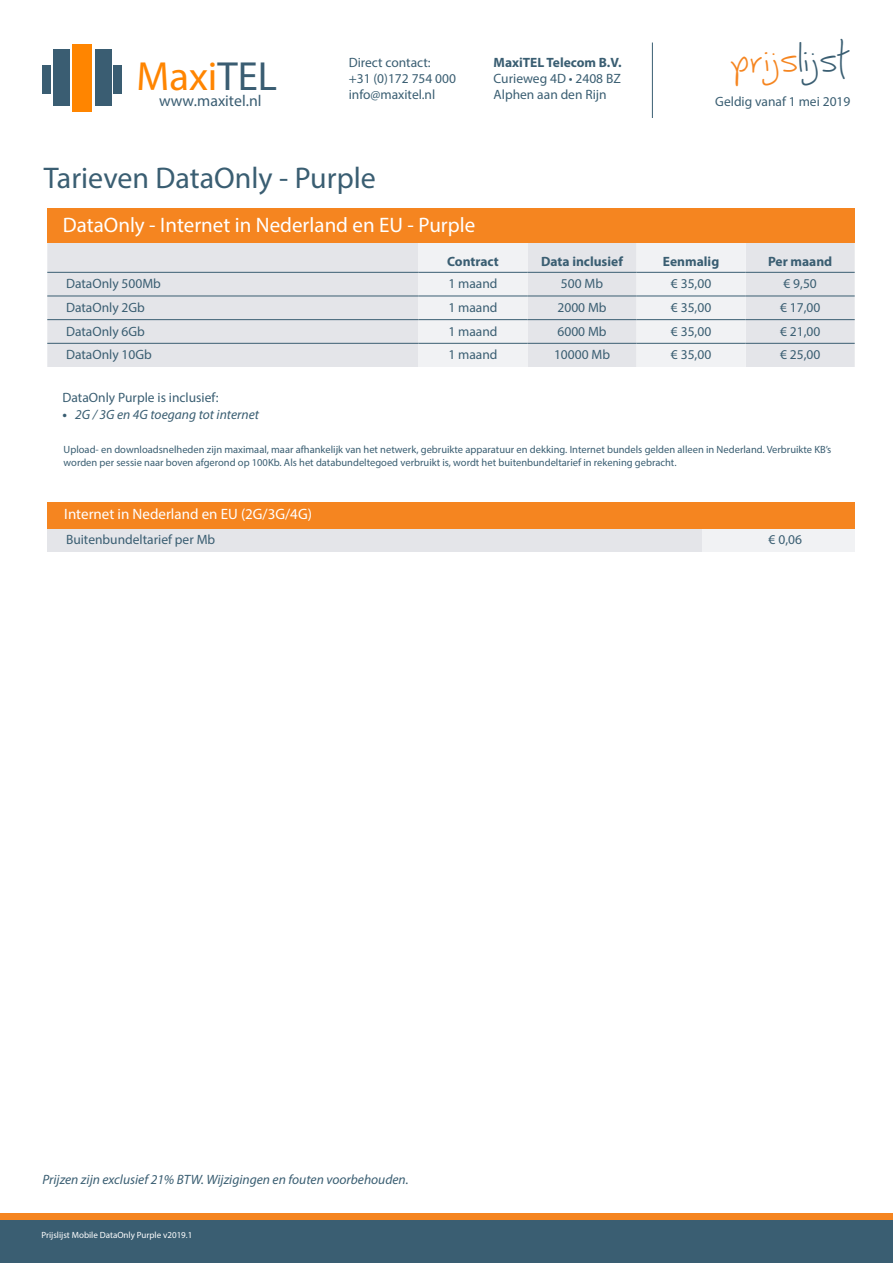
<style>
.page{position:relative;width:893px;height:1263px;background:#fff}
.page>*{position:absolute;margin:0;border:0;box-sizing:border-box;transform-origin:0 0}
.t1{font:40.8px "Myriad Pro";color:#ff8500}
.t2{font:37.5px "Joy Like Sunshine Through My Windowpane";color:#f58520}
.t3{font:30px "Myriad Pro";color:#3a5e72}
.t4{font:21px "Myriad Pro";color:#fff}
.t5{font:15.75px "Myriad Pro";color:#3a5d72}
.t6{font:15px "Myriad Pro";color:#fff}
.t7{font:13.5px/16.2px "Myriad Pro";color:#3a5e72}
.t8{font:italic 13.5px "Myriad Pro";color:#3a5e72}
.t9{font:700 13.5px "Myriad Pro";color:#3a5e72}
.t10{font:10.5px/12.6px "Myriad Pro";color:#3a5e72}
.t11{font:9px "Myriad Pro";color:#fff}
.s1{color:#3a5d72}
.s2{color:#3a5e72}
.s3{font-weight:700}
</style>
<div class="page">
<hr style="left:652px;top:43px;width:1px;height:75px;background:#3a5e72">
<div style="left:0;top:1213px;width:893px;height:50px;background:#f58520"></div>
<div style="left:0;top:1220px;width:893px;height:43px;background:#3a5e72"></div>
<div style="left:95px;top:49px;width:17px;height:57px;background:#3a5d72"></div>
<div style="left:73px;top:44px;width:19px;height:67px;background:#ff8500"></div>
<div style="left:53px;top:49px;width:16px;height:57px;background:#3a5d72"></div>
<div style="left:114px;top:66px;width:8px;height:28px;background:#3a5d72"></div>
<div style="left:43px;top:66px;width:8px;height:28px;background:#3a5d72"></div>
<div style="left:47px;top:243px;width:808px;height:124px;background:#e4e5e9"></div>
<svg style="left:418px;top:243px;width:328px;height:124px"></svg>
<hr style="left:47px;top:272px;width:371px;height:1px;background:#3a5e72">
<hr style="left:418px;top:272px;width:109px;height:1px;background:#3a5e72">
<hr style="left:527px;top:272px;width:110px;height:1px;background:#3a5e72">
<hr style="left:637px;top:272px;width:109px;height:1px;background:#3a5e72">
<hr style="left:746px;top:272px;width:109px;height:1px;background:#3a5e72">
<hr style="left:47px;top:296px;width:371px;height:1px;background:#3a5e72">
<hr style="left:418px;top:296px;width:109px;height:1px;background:#3a5e72">
<hr style="left:527px;top:296px;width:110px;height:1px;background:#3a5e72">
<hr style="left:637px;top:296px;width:109px;height:1px;background:#3a5e72">
<hr style="left:746px;top:296px;width:109px;height:1px;background:#3a5e72">
<hr style="left:47px;top:319px;width:371px;height:1px;background:#3a5e72">
<hr style="left:418px;top:319px;width:109px;height:1px;background:#3a5e72">
<hr style="left:527px;top:319px;width:110px;height:1px;background:#3a5e72">
<hr style="left:637px;top:319px;width:109px;height:1px;background:#3a5e72">
<hr style="left:746px;top:319px;width:109px;height:1px;background:#3a5e72">
<hr style="left:47px;top:343px;width:371px;height:1px;background:#3a5e72">
<hr style="left:418px;top:343px;width:109px;height:1px;background:#3a5e72">
<hr style="left:527px;top:343px;width:110px;height:1px;background:#3a5e72">
<hr style="left:637px;top:343px;width:109px;height:1px;background:#3a5e72">
<hr style="left:746px;top:343px;width:109px;height:1px;background:#3a5e72">
<div style="left:47px;top:208px;width:808px;height:35px;background:#f58520"></div>
<div style="left:47px;top:528px;width:656px;height:23px;background:#e4e5e9"></div>
<div style="left:703px;top:528px;width:152px;height:23px;background:#f1f2f4"></div>
<div style="left:47px;top:502px;width:808px;height:27px;background:#f58520"></div>
<h1 class="t1" style="left:137px;top:51px;width:142px">Maxi<span class="s1">TEL</span></h1>
<p class="t5" style="left:159px;top:91px;width:104px">www.maxitel.nl</p>
<p class="t7" style="left:349px;top:54px;width:109px">Direct contact:<br>+31 (0)172 754 000 info@maxitel.nl</p>
<p class="t9" style="left:494px;top:53px;width:129px">MaxiTEL Telecom B.V.</p>
<p class="t7" style="left:494px;top:70px;width:129px">Curieweg 4D • 2408 BZ<br>Alphen aan den Rijn</p>
<p class="t3" style="left:44px;top:160px;width:333px">Tarieven DataOnly - Purple</p>
<p class="t4" style="left:63px;top:211px;width:414px">DataOnly - Internet in Nederland en EU - Purple</p>
<h2 class="t2" style="left:731px;top:37px;width:121px">prijs<span class="s2">lijst</span></h2>
<p class="t7" style="left:715px;top:94px;width:137px">Geldig vanaf 1 mei 2019</p>
<p class="t9" style="left:447px;top:253px;width:53px">Contract</p>
<p class="t9" style="left:541px;top:253px;width:83px">Data inclusief</p>
<p class="t9" style="left:663px;top:253px;width:58px">Eenmalig</p>
<p class="t9" style="left:768px;top:253px;width:66px">Per maand</p>
<p class="t7" style="left:66px;top:276px;width:96px">DataOnly 500Mb</p>
<p class="t7" style="left:448px;top:276px;width:51px">1 maand</p>
<p class="t7" style="left:561px;top:276px;width:44px">500 Mb</p>
<p class="t7" style="left:671px;top:276px;width:42px">€ 35,00</p>
<p class="t7" style="left:783px;top:276px;width:35px">€ 9,50</p>
<p class="t7" style="left:66px;top:299px;width:80px">DataOnly 2Gb</p>
<p class="t7" style="left:448px;top:299px;width:51px">1 maand</p>
<p class="t7" style="left:557px;top:299px;width:51px">2000 Mb</p>
<p class="t7" style="left:671px;top:299px;width:42px">€ 35,00</p>
<p class="t7" style="left:780px;top:299px;width:42px">€ 17,00</p>
<p class="t7" style="left:66px;top:323px;width:80px">DataOnly 6Gb</p>
<p class="t7" style="left:448px;top:323px;width:51px">1 maand</p>
<p class="t7" style="left:557px;top:323px;width:51px">6000 Mb</p>
<p class="t7" style="left:671px;top:323px;width:42px">€ 35,00</p>
<p class="t7" style="left:780px;top:323px;width:42px">€ 21,00</p>
<p class="t7" style="left:66px;top:347px;width:87px">DataOnly 10Gb</p>
<p class="t7" style="left:448px;top:347px;width:51px">1 maand</p>
<p class="t7" style="left:554px;top:347px;width:58px">10000 Mb</p>
<p class="t7" style="left:671px;top:347px;width:42px">€ 35,00</p>
<p class="t7" style="left:780px;top:347px;width:42px">€ 25,00</p>
<p class="t7" style="left:63px;top:390px;width:158px">DataOnly Purple is inclusief:</p>
<p class="t8" style="left:63px;top:406px;width:198px"><span class="s3">•</span> 2G / 3G en 4G toegang tot internet</p>
<p class="t10" style="left:64px;top:443px;width:769px">Upload- en downloadsnelheden zijn maximaal, maar afhankelijk van het netwerk, gebruikte apparatuur en dekking. Internet bundels gelden alleen in Nederland. Verbruikte KB’s worden per sessie naar boven afgerond op 100Kb. Als het databundeltegoed verbruikt is, wordt het buitenbundeltarief in rekening gebracht.</p>
<p class="t6" style="left:64px;top:505px;width:249px">Internet in Nederland en EU (2G/3G/4G)</p>
<p class="t7" style="left:66px;top:531px;width:151px">Buitenbundeltarief per Mb</p>
<p class="t7" style="left:769px;top:531px;width:35px">€ 0,06</p>
<p class="t8" style="left:43px;top:1171px;width:368px">Prijzen zijn exclusief 21% BTW. Wijzigingen en fouten voorbehouden.</p>
<p class="t11" style="left:41px;top:1230px;width:152px">Prijslijst Mobile DataOnly Purple v2019.1</p>
</div>
